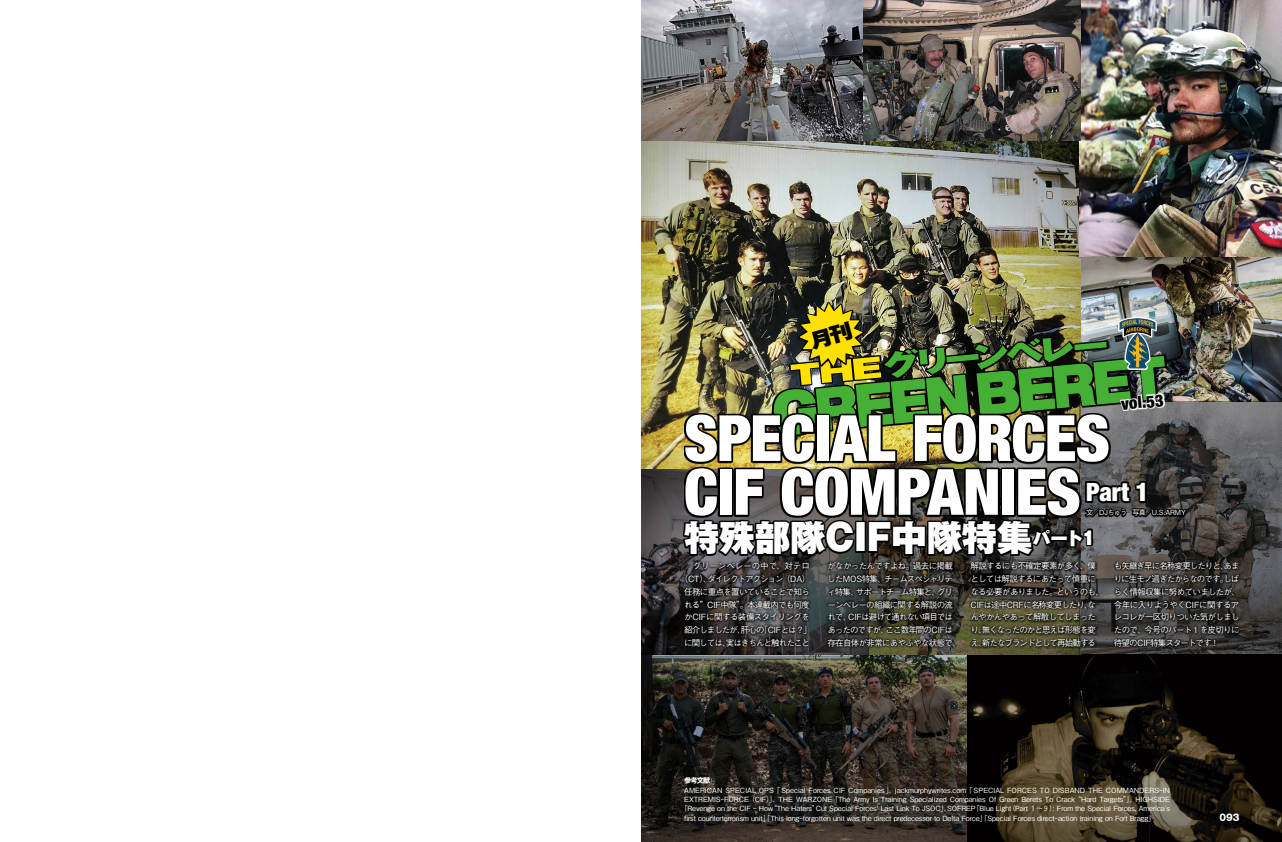
<style>
.page{position:relative;width:1282px;height:842px;background:#fff}
.page>*{position:absolute;margin:0;border:0;box-sizing:border-box;transform-origin:0 0}
.t1{font:900 condensed 63.8px/53.8px "Helvetica Neue LT Std";letter-spacing:-.015em;color:#fff}
.t2{font:900 35.3px "Gothic MB101 Pro";color:#fff}
.t3{font:900 condensed 25.2px "Helvetica Neue LT Std";color:#fff}
.t4{font:900 condensed 16.9px "Helvetica Neue LT Std";color:#000}
.t5{font:800 10.6px "Helvetica Neue LT Std";color:#fff}
.t6{font:500 8.5px/12.8px "Gothic BBB Pro";letter-spacing:-.085em;color:#fff}
.t7{font:500 7.1px "Gothic BBB Pro";letter-spacing:-.015em;color:#fff}
.t8{font:500 7.1px "Gothic BBB Pro";letter-spacing:-.04em;color:#fff}
.t9{font:700 7.1px "Gothic MB101 Pro";color:#fff}
.s1{font-size:25.7px}
</style>
<div class="page">
<img style="left:641px;top:0;width:640px;height:469px">
<svg style="left:1079px;top:401px;width:202px;height:254px;background:#4e4c4d"></svg>
<svg style="left:868px;top:518px;width:211px;height:137px;background:#484433"></svg>
<svg style="left:641px;top:469px;width:227px;height:186px;background:#393739"></svg>
<svg style="left:966px;top:655px;width:315px;height:187px;background:#201a12"></svg>
<svg style="left:641px;top:655px;width:325px;height:187px;background:#2d2922"></svg>
<div style="left:681px;top:559px;width:130px;height:90px;background:#000;opacity:.8"></div>
<div style="left:825px;top:560px;width:132px;height:89px;background:#000;opacity:.8"></div>
<div style="left:968px;top:560px;width:132px;height:90px;background:#000;opacity:.8"></div>
<svg style="left:683px;top:413px;width:427px;height:105px;background:#201e14"></svg>
<svg style="left:683px;top:520px;width:409px;height:36px;background:#100f0f"></svg>
<svg style="left:1084px;top:508px;width:102px;height:9px"></svg>
<svg style="left:1085px;top:481px;width:61px;height:22px"></svg>
<div style="left:1111px;top:560px;width:130px;height:89px;background:#000;opacity:.8"></div>
<img style="left:772px;top:303px;width:392px;height:132px">
<h3 class="t4" style="left:1120px;top:393px;width:44px;rotate:-5deg">vol.53</h3>
<h1 class="t1" style="left:684px;top:410px;width:427px">SPECIAL FORCES<br>CIF COMPANIES</h1>
<h2 class="t2" style="left:684px;top:508px;width:412px">特殊部隊CIF中隊特集<sup>パート1</sup></h2>
<h3 class="t3" style="left:1085px;top:476px;width:64px">Part <span class="s1">1</span></h3>
<p class="t8" style="left:1085px;top:507px;width:101px">文／DJちゅう　写真／U.S.ARMY</p>
<p class="t6" style="left:679px;top:559px;width:133px;text-align:center">　グリーンベレーの中で、対テロ（CT）、ダイレクトアクション（DA）任務に重点を置いていることで知られる”CIF中隊”。本連載内でも何度かCIFに関する装備スタイリングを紹介しましたが、肝心の「CIFとは？」に関しては、実はきちんと触れたこと</p>
<p class="t6" style="left:827px;top:559px;width:135px">がなかったんですよね。過去に掲載したMOS特集、チームスペシャリティ特集、サポートチーム特集と、グリーンベレーの組織に関する解説の流れで、CIFは避けて通れない項目ではあったのですが、ここ数年間のCIFは存在自体が非常にあやふやな状態で、</p>
<p class="t6" style="left:970px;top:559px;width:135px">解説するにも不確定要素が多く、僕としては解説するにあたって慎重になる必要がありました。というのも、<br>CIFは途中CRFに名称変更したり、なんやかんやあって解散してしまったり、無くなったのかと思えば形態を変え、新たなブランドとして再始動する</p>
<p class="t6" style="left:1113px;top:559px;width:128px;text-align:justify">も矢継ぎ早に名称変更したりと、あまりに生モノ過ぎたからなのです。しばらく情報収集に努めていましたが、今年に入りようやくCIFに関するアレコレが一区切りついた気がしましたので、今号のパート１を皮切りに待望のCIF特集スタートです！</p>
<p class="t9" style="left:684px;top:774px;width:27px">参考文献</p>
<p class="t7" style="left:684px;top:784px;width:487px">AMERICAN SPECIAL OPS「 Special Forces CIF Companies 」、jackmurphywrites.com「 SPECIAL FORCES TO DISBAND THE COMMANDERS-IN</p>
<p class="t7" style="left:684px;top:794px;width:487px">EXTREMIS-FORCE（CIF）」、THE WARZONE「The Army Is Training Specialized Companies Of Green Berets To Crack“Hard Targets”」、HIGHSIDE</p>
<p class="t7" style="left:680px;top:803px;width:491px">「Revenge on the CIF - How“The Haters”Cut Special Forces' Last Link To JSOC」、SOFREP「Blue Light（Part １～９）: From the Special Forces, America's</p>
<p class="t7" style="left:684px;top:812px;width:472px">first counterterrorism unit」「This long-forgotten unit was the direct predecessor to Delta Force」「Special Forces direct-action training on Fort Bragg」</p>
<p class="t5" style="left:1219px;top:810px;width:22px">093</p>
</div>
